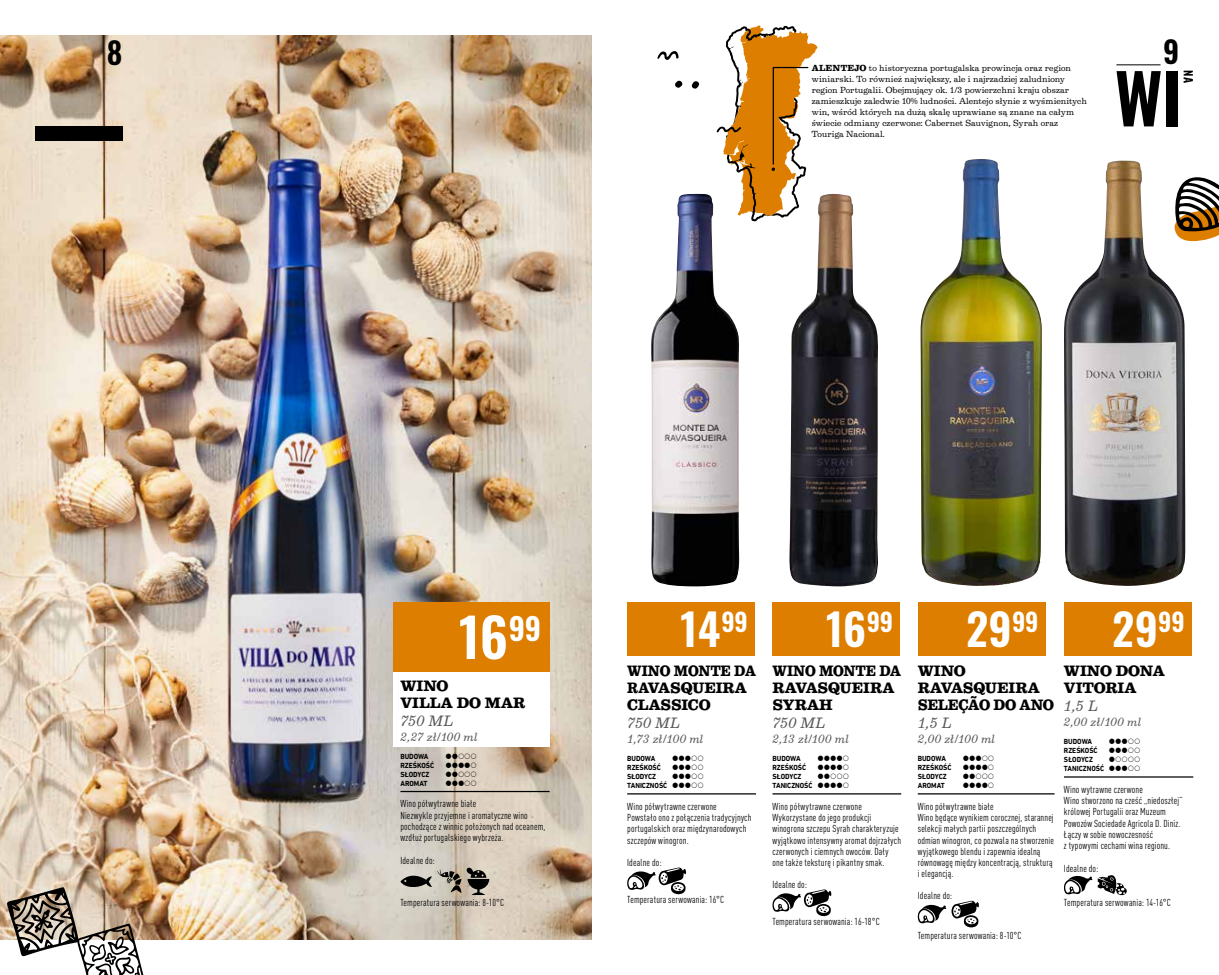
<style>
.page{position:relative;width:1219px;height:975px;background:#fff}
.page>*{position:absolute;margin:0;border:0;box-sizing:border-box;transform-origin:0 0}
.t1{font:600 68.38px "Oswald";color:#000}
.t2{font:600 53.62px "Oswald";color:#fff}
.t3{font:600 43.75px "Oswald";letter-spacing:-.025em;color:#fff}
.t4{font:600 30.25px "Oswald";color:#000}
.t5{font:700 15.62px/16.9px "Egizio URWTOT";letter-spacing:-.01em;color:#000;scale:.9 1}
.t6{font:700 15.62px/16.9px "Egizio URWTOT";letter-spacing:-.01em;color:#000}
.t7{font:italic 15.62px "Egizio URWTOT";letter-spacing:.015em;color:#575756}
.t8{font:italic 12.5px "Egizio URWTOT";letter-spacing:.01em;color:#575756}
.t9{font:600 11.38px "Oswald";color:#000}
.t10{font:condensed 10px/11.2px "DIN Pro";letter-spacing:.02em;color:#000}
.t11{font:9.25px/11px "Egizio URWTOT";letter-spacing:.01em;color:#000}
.t12{font:700 7.5px/9px "DIN Next LT Pro";letter-spacing:-.005em;color:#000;scale:.95 1}
.s1{font-weight:700}
</style>
<div class="page">
<img style="left:0;top:35px;width:592px;height:904px">
<div style="left:393px;top:671px;width:157px;height:76px;background:#fff"></div>
<svg style="left:1185px;top:177px;width:34px;height:64px"></svg>
<svg style="left:675px;top:80px;width:8px;height:8px"></svg>
<svg style="left:691px;top:81px;width:8px;height:8px"></svg>
<img style="left:7px;top:887px;width:137px;height:87px">
<img style="left:1064px;top:160px;width:121px;height:426px">
<img style="left:920px;top:159px;width:122px;height:427px">
<img style="left:651px;top:194px;width:88px;height:392px">
<img style="left:789px;top:194px;width:89px;height:392px">
<hr style="left:400px;top:790px;width:150px;height:2px;background:#000">
<svg style="left:400px;top:867px;width:89px;height:27px;background:#938e84"></svg>
<hr style="left:627px;top:793px;width:129px;height:1px;background:#000">
<svg style="left:627px;top:867px;width:59px;height:27px"></svg>
<hr style="left:772px;top:793px;width:129px;height:1px;background:#000">
<svg style="left:772px;top:889px;width:60px;height:27px"></svg>
<div style="left:393px;top:602px;width:157px;height:69px;background:#dd7e00"></div>
<svg style="left:716px;top:25px;width:102px;height:196px"></svg>
<svg style="left:657px;top:51px;width:22px;height:9px"></svg>
<hr style="left:1064px;top:776px;width:129px;height:1px;background:#000">
<svg style="left:1098px;top:875px;width:29px;height:20px"></svg>
<svg style="left:1064px;top:875px;width:28px;height:20px"></svg>
<div style="left:1064px;top:602px;width:127px;height:54px;background:#dd7e00"></div>
<hr style="left:918px;top:793px;width:136px;height:1px;background:#000">
<svg style="left:918px;top:900px;width:61px;height:27px"></svg>
<div style="left:918px;top:602px;width:127px;height:54px;background:#dd7e00"></div>
<div style="left:627px;top:602px;width:128px;height:54px;background:#dd7e00"></div>
<div style="left:772px;top:602px;width:128px;height:54px;background:#dd7e00"></div>
<div style="left:35px;top:126px;width:88px;height:14px;background:#000"></div>
<hr style="left:1116px;top:64px;width:44px;height:1px;background:#000">
<svg style="left:446px;top:753px;width:30px;height:32px"></svg>
<h3 class="t4" style="left:107px;top:32px;width:17px">8</h3>
<p class="t11" style="left:812px;top:62px;width:277px"><span class="s1">ALENTEJO</span> to historyczna portugalska prowincja oraz region winiarski. To również największy, ale i najrzadziej zaludniony region Portugalii. Obejmujący ok. 1/3 powierzchni kraju obszar zamieszkuje zaledwie 10% ludności. Alentejo słynie z wyśmienitych win, wśród których na dużą skalę uprawiane są znane na całym świecie odmiany czerwone: Cabernet Sauvignon, Syrah oraz Touriga Nacional.</p>
<h3 class="t4" style="left:1163px;top:31px;width:17px">9</h3>
<p class="t9" style="left:1196px;top:70px;width:14px;rotate:90deg">NA</p>
<h1 class="t1" style="left:1114px;top:51px;width:69px">WI</h1>
<h2 class="t2" style="left:455px;top:599px;width:87px">16<sup>99</sup></h2>
<h3 class="t6" style="left:400px;top:677px;width:127px">WINO<br>VILLA DO MAR</h3>
<h3 class="t7" style="left:400px;top:711px;width:54px">750 ML</h3>
<p class="t8" style="left:400px;top:729px;width:78px">2,27 zł/100 ml</p>
<p class="t12" style="left:400px;top:751px;width:37px">BUDOWA<br>RZEŚKOŚĆ<br>SŁODYCZ<br>AROMAT</p>
<p class="t10" style="left:400px;top:798px;width:146px">Wino półwytrawne białe<br>Niezwykle przyjemne i aromatyczne wino pochodzące z winnic położonych nad oceanem, wzdłuż portugalskiego wybrzeża.</p>
<p class="t10" style="left:400px;top:854px;width:36px">Idealne do:</p>
<p class="t10" style="left:400px;top:896px;width:105px">Temperatura serwowania: 8-10°C</p>
<h3 class="t3" style="left:677px;top:598px;width:72px">14<sup>99</sup></h3>
<h3 class="t3" style="left:823px;top:598px;width:71px">16<sup>99</sup></h3>
<h3 class="t5" style="left:627px;top:662px;width:144px">WINO MONTE DA<br>RAVASQUEIRA<br>CLASSICO</h3>
<h3 class="t7" style="left:627px;top:714px;width:54px">750 ML</h3>
<p class="t8" style="left:627px;top:731px;width:77px">1,73 zł/100 ml</p>
<p class="t12" style="left:627px;top:753px;width:44px">BUDOWA<br>RZEŚKOŚĆ<br>SŁODYCZ<br>TANICZNOŚĆ</p>
<p class="t10" style="left:627px;top:800px;width:126px">Wino półwytrawne czerwone<br>Powstało ono z połączenia tradycyjnych portugalskich oraz międzynarodowych szczepów winogron.</p>
<p class="t10" style="left:627px;top:856px;width:36px">Idealne do:</p>
<p class="t10" style="left:627px;top:893px;width:98px">Temperatura serwowania: 16°C</p>
<h3 class="t5" style="left:772px;top:662px;width:144px">WINO MONTE DA<br>RAVASQUEIRA<br>SYRAH</h3>
<h3 class="t7" style="left:772px;top:714px;width:54px">750 ML</h3>
<p class="t8" style="left:772px;top:731px;width:78px">2,13 zł/100 ml</p>
<p class="t12" style="left:772px;top:753px;width:44px">BUDOWA<br>RZEŚKOŚĆ<br>SŁODYCZ<br>TANICZNOŚĆ</p>
<p class="t10" style="left:772px;top:800px;width:130px">Wino półwytrawne czerwone Wykorzystane do jego produkcji winogrona szczepu Syrah charakteryzuje wyjątkowo intensywny aromat dojrzałych czerwonych i ciemnych owoców. Dały one także teksturę i pikantny smak.</p>
<p class="t10" style="left:772px;top:878px;width:36px">Idealne do:</p>
<p class="t10" style="left:772px;top:915px;width:109px">Temperatura serwowania: 16-18°C</p>
<h3 class="t3" style="left:966px;top:598px;width:74px">29<sup>99</sup></h3>
<h3 class="t6" style="left:918px;top:662px;width:138px">WINO<br>RAVASQUEIRA<br>SELEÇÃO DO ANO</h3>
<h3 class="t7" style="left:918px;top:714px;width:35px">1,5 L</h3>
<p class="t8" style="left:918px;top:731px;width:78px">2,00 zł/100 ml</p>
<p class="t12" style="left:918px;top:753px;width:37px">BUDOWA<br>RZEŚKOŚĆ<br>SŁODYCZ<br>AROMAT</p>
<p class="t10" style="left:918px;top:800px;width:138px">Wino półwytrawne białe<br>Wino będące wynikiem corocznej, starannej selekcji małych partii poszczególnych odmian winogron, co pozwala na stworzenie wyjątkowego blendu i zapewnia idealną równowagę między koncentracją, strukturą i elegancją.</p>
<p class="t10" style="left:918px;top:890px;width:36px">Idealne do:</p>
<p class="t10" style="left:918px;top:929px;width:105px">Temperatura serwowania: 8-10°C</p>
<h3 class="t3" style="left:1112px;top:598px;width:74px">29<sup>99</sup></h3>
<h3 class="t6" style="left:1064px;top:662px;width:102px">WINO DONA<br>VITORIA</h3>
<h3 class="t7" style="left:1064px;top:697px;width:35px">1,5 L</h3>
<p class="t8" style="left:1064px;top:715px;width:78px">2,00 zł/100 ml</p>
<p class="t12" style="left:1064px;top:737px;width:44px">BUDOWA<br>RZEŚKOŚĆ<br>SŁODYCZ<br>TANICZNOŚĆ</p>
<p class="t10" style="left:1064px;top:783px;width:120px">Wino wytrawne czerwone<br>Wino stworzono na cześć „niedoszłej” królowej Portugalii oraz Muzeum<br>Powozów Sociedade Agricola D. Diniz.<br>Łączy w sobie nowoczesność<br>z typowymi cechami wina regionu.</p>
<p class="t10" style="left:1064px;top:862px;width:36px">Idealne do:</p>
<p class="t10" style="left:1064px;top:896px;width:108px">Temperatura serwowania: 14-16°C</p>
</div>
